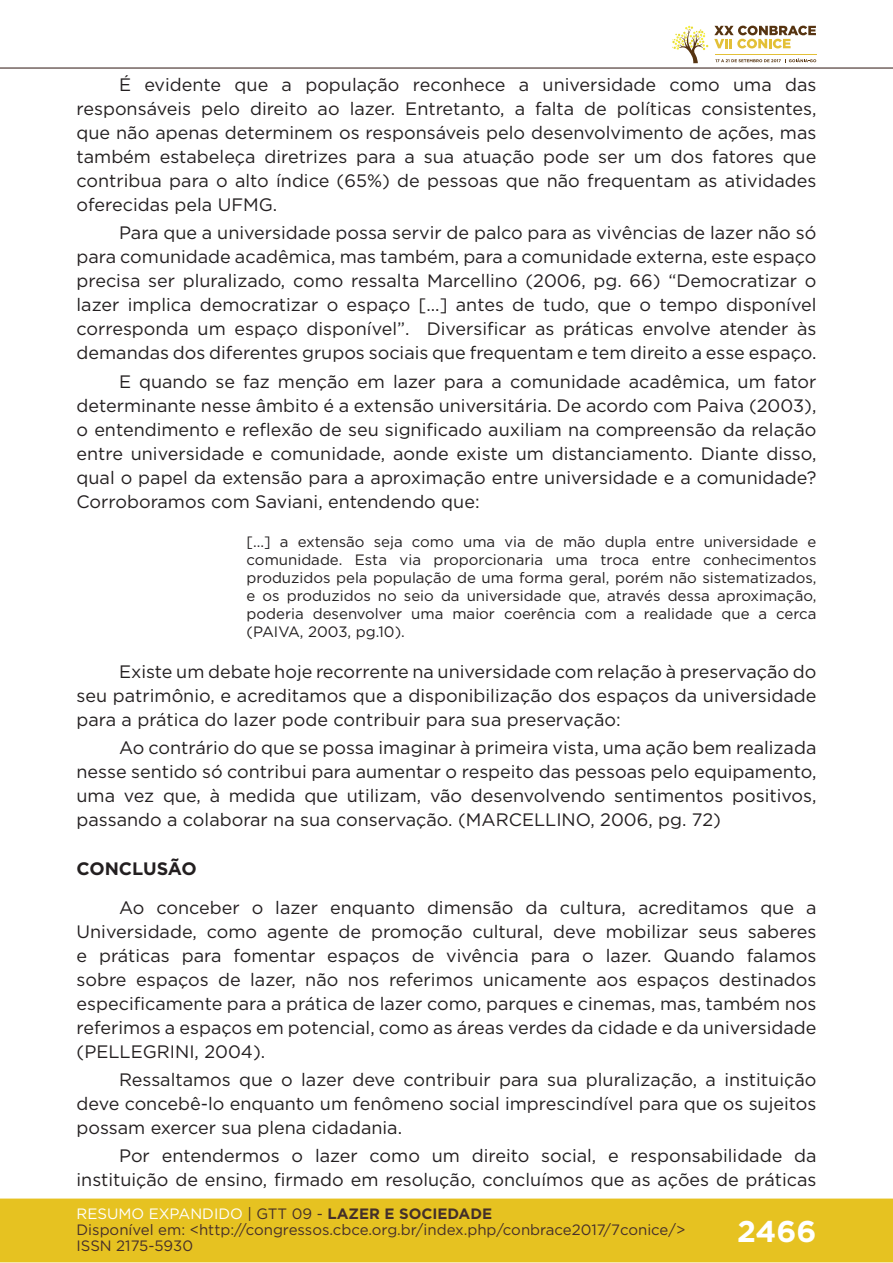
<style>
.page{position:relative;width:893px;height:1263px;background:#fff}
.page>*{position:absolute;margin:0;border:0;box-sizing:border-box;transform-origin:0 0}
.t1{font:700 30px "Gotham";color:#fff}
.t2{font:18px/24px "Gotham";color:#231f20;text-align:justify}
.t3{font:700 18px "Gotham";letter-spacing:-.01em;color:#231f20}
.t4{font:15px/18px "Gotham";color:#231f20;text-align:justify}
.t5{font:15px/16px "Gotham";color:#462f2a}
.s1{color:#fff}
.s2{color:#442f2a}
.s3{font-weight:700;color:#442f2a}
</style>
<div class="page">
<div style="left:0;top:1198px;width:893px;height:64px;background:#e6c221;border:2px solid #e6c221"></div>
<hr style="left:0;top:67px;width:893px;height:2px;background:#442f2a">
<svg style="left:672px;top:26px;width:144px;height:37px"></svg>
<p class="t2" style="left:77px;top:72px;width:741px;text-indent:43px">É evidente que a população reconhece a universidade como uma das responsáveis pelo direito ao lazer. Entretanto, a falta de políticas consistentes, que não apenas determinem os responsáveis pelo desenvolvimento de ações, mas também estabeleça diretrizes para a sua atuação pode ser um dos fatores que contribua para o alto índice (65%) de pessoas que não frequentam as atividades oferecidas pela UFMG.</p>
<p class="t2" style="left:77px;top:221px;width:741px;text-indent:43px">Para que a universidade possa servir de palco para as vivências de lazer não só para comunidade acadêmica, mas também, para a comunidade externa, este espaço precisa ser pluralizado, como ressalta Marcellino (2006, pg. 66) “Democratizar o lazer implica democratizar o espaço [...] antes de tudo, que o tempo disponível corresponda um espaço disponível”. Diversificar as práticas envolve atender às demandas dos diferentes grupos sociais que frequentam e tem direito a esse espaço.</p>
<p class="t2" style="left:77px;top:369px;width:741px;text-indent:43px">E quando se faz menção em lazer para a comunidade acadêmica, um fator determinante nesse âmbito é a extensão universitária. De acordo com Paiva (2003), o entendimento e reflexão de seu significado auxiliam na compreensão da relação entre universidade e comunidade, aonde existe um distanciamento. Diante disso, qual o papel da extensão para a aproximação entre universidade e a comunidade?<br>Corroboramos com Saviani, entendendo que:</p>
<p class="t4" style="left:247px;top:532px;width:571px">[...] a extensão seja como uma via de mão dupla entre universidade e comunidade. Esta via proporcionaria uma troca entre conhecimentos produzidos pela população de uma forma geral, porém não sistematizados, e os produzidos no seio da universidade que, através dessa aproximação, poderia desenvolver uma maior coerência com a realidade que a cerca (PAIVA, 2003, pg.10).</p>
<p class="t2" style="left:77px;top:659px;width:741px;text-indent:43px">Existe um debate hoje recorrente na universidade com relação à preservação do seu patrimônio, e acreditamos que a disponibilização dos espaços da universidade para a prática do lazer pode contribuir para sua preservação:</p>
<p class="t2" style="left:77px;top:736px;width:741px;text-indent:43px">Ao contrário do que se possa imaginar à primeira vista, uma ação bem realizada nesse sentido só contribui para aumentar o respeito das pessoas pelo equipamento, uma vez que, à medida que utilizam, vão desenvolvendo sentimentos positivos, passando a colaborar na sua conservação. (MARCELLINO, 2006, pg. 72)</p>
<p class="t3" style="left:77px;top:856px;width:122px">CONCLUSÃO</p>
<p class="t2" style="left:77px;top:895px;width:741px;text-indent:43px">Ao conceber o lazer enquanto dimensão da cultura, acreditamos que a Universidade, como agente de promoção cultural, deve mobilizar seus saberes e práticas para fomentar espaços de vivência para o lazer. Quando falamos sobre espaços de lazer, não nos referimos unicamente aos espaços destinados especificamente para a prática de lazer como, parques e cinemas, mas, também nos referimos a espaços em potencial, como as áreas verdes da cidade e da universidade (PELLEGRINI, 2004).</p>
<p class="t2" style="left:77px;top:1067px;width:741px;text-indent:43px">Ressaltamos que o lazer deve contribuir para sua pluralização, a instituição deve concebê-lo enquanto um fenômeno social imprescindível para que os sujeitos possam exercer sua plena cidadania.</p>
<p class="t2" style="left:77px;top:1143px;width:741px;text-align:right">Por entendermos o lazer como um direito social, e responsabilidade da instituição de ensino, firmado em resolução, concluímos que as ações de práticas</p>
<p class="t5" style="left:77px;top:1205px;width:610px"><span class="s1">RESUMO EXPANDIDO</span> <span class="s2">| GTT 09 -</span> <span class="s3">LAZER E SOCIEDADE<br></span>Disponível em: &lt;http://congressos.cbce.org.br/index.php/conbrace2017/7conice/&gt;<br>ISSN 2175-5930</p>
<h1 class="t1" style="left:737px;top:1212px;width:81px">2466</h1>
</div>
